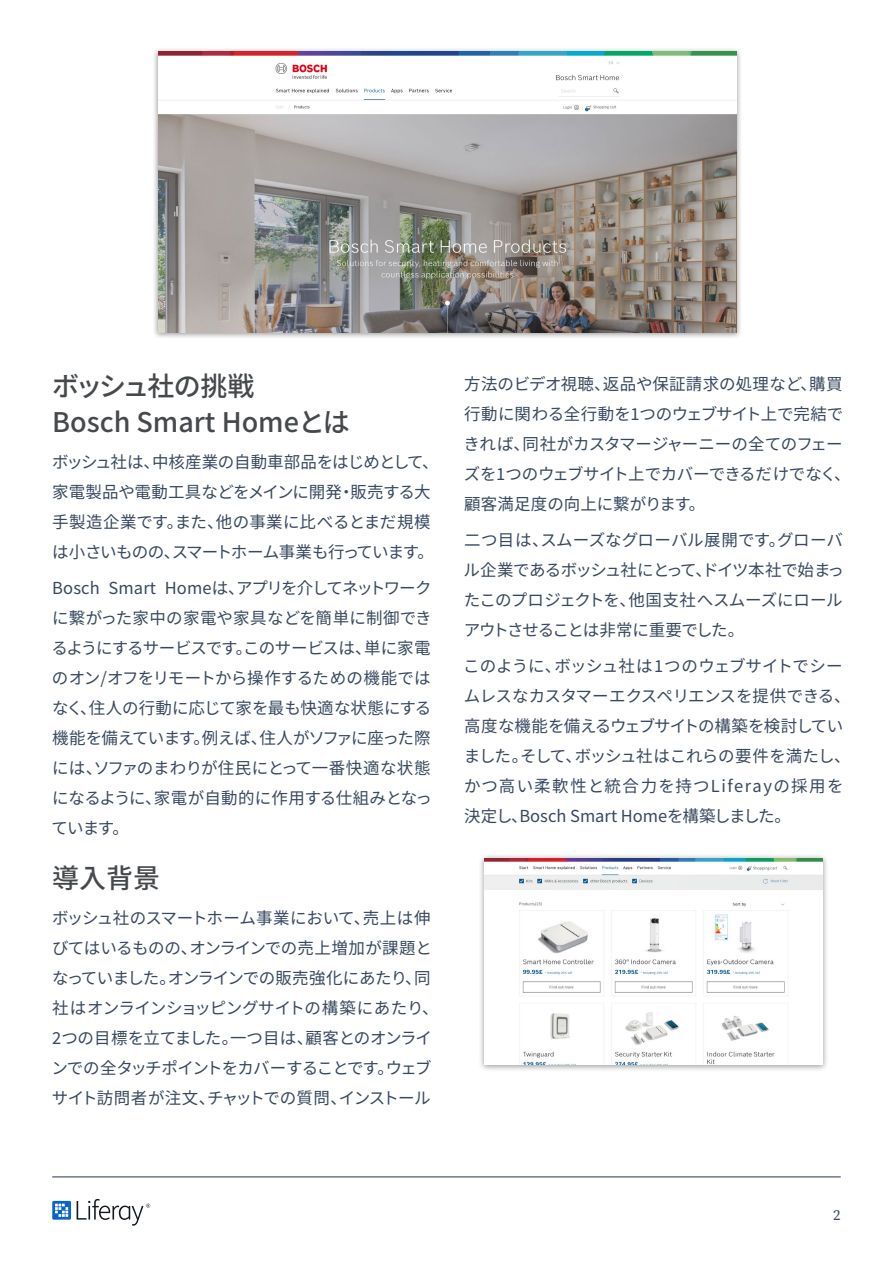
<style>
.page{position:relative;width:893px;height:1263px;background:#fff}
.page>*{position:absolute;margin:0;border:0;box-sizing:border-box;transform-origin:0 0}
.t1{font:500 27px/36px "Source Han Sans JP";color:#46494b}
.Text{font:16.5px/30px "Source Han Sans JP";letter-spacing:-.015em;color:#38485f}
.t2{font:15px "Source Serif Pro";color:#38485f}
</style>
<div class="page">
<svg style="left:77px;top:1199px;width:73px;height:27px"></svg>
<svg style="left:52px;top:1201px;width:19px;height:19px"></svg>
<hr style="left:52px;top:1176px;width:789px;height:1px;background:#3b4960">
<div style="left:478px;top:853px;width:350px;height:220px;background:#231f20;opacity:.45"></div>
<img style="left:484px;top:858px;width:339px;height:207px">
<div style="left:153px;top:47px;width:589px;height:292px;background:#231f20;opacity:.45"></div>
<img style="left:158px;top:51px;width:579px;height:281px">
<h2 class="t1" style="left:52px;top:369px;width:299px">ボッシュ社の挑戦<br>Bosch Smart Homeとは</h2>
<p class="Text" style="left:52px;top:447px;width:388px">ボッシュ社は、中核産業の自動車部品をはじめとして、家電製品や電動工具などをメインに開発・販売する大手製造企業です。また、他の事業に比べるとまだ規模は小さいものの、スマートホーム事業も行っています。</p>
<p class="Text" style="left:51px;top:573px;width:382px;text-align:justify">Bosch Smart Homeは、アプリを介してネットワークに繋がった家中の家電や家具などを簡単に制御できるようにするサービスです。このサービスは、単に家電のオン/オフをリモートから操作するための機能ではなく、住人の行動に応じて家を最も快適な状態にする機能を備えています。例えば、住人がソファに座った際には、ソファのまわりが住民にとって一番快適な状態になるように、家電が自動的に作用する仕組みとなっています。</p>
<h2 class="t1" style="left:52px;top:861px;width:109px">導入背景</h2>
<p class="Text" style="left:51px;top:903px;width:389px">ボッシュ社のスマートホーム事業において、売上は伸びてはいるものの、オンラインでの売上増加が課題となっていました。オンラインでの販売強化にあたり、同社はオンラインショッピングサイトの構築にあたり、<br>2つの目標を立てました。一つ目は、顧客とのオンラインでの全タッチポイントをカバーすることです。ウェブサイト訪問者が注文、チャットでの質問、インストール</p>
<p class="Text" style="left:463px;top:369px;width:389px">方法のビデオ視聴、返品や保証請求の処理など、購買行動に関わる全行動を1つのウェブサイト上で完結できれば、同社がカスタマージャーニーの全てのフェーズを1つのウェブサイト上でカバーできるだけでなく、顧客満足度の向上に繋がります。</p>
<p class="Text" style="left:463px;top:525px;width:382px;text-align:justify">二つ目は、スムーズなグローバル展開です。グローバル企業であるボッシュ社にとって、ドイツ本社で始まったこのプロジェクトを、他国支社へスムーズにロールアウトさせることは非常に重要でした。</p>
<p class="Text" style="left:463px;top:651px;width:389px">このように、ボッシュ社は1つのウェブサイトでシームレスなカスタマーエクスペリエンスを提供できる、高度な機能を備えるウェブサイトの構築を検討していました。そして、ボッシュ社はこれらの要件を満たし、かつ高い柔軟性と統合力を持つLiferayの採用を決定し、Bosch Smart Homeを構築しました。</p>
<p class="t2" style="left:833px;top:1205px;width:9px">2</p>
</div>
